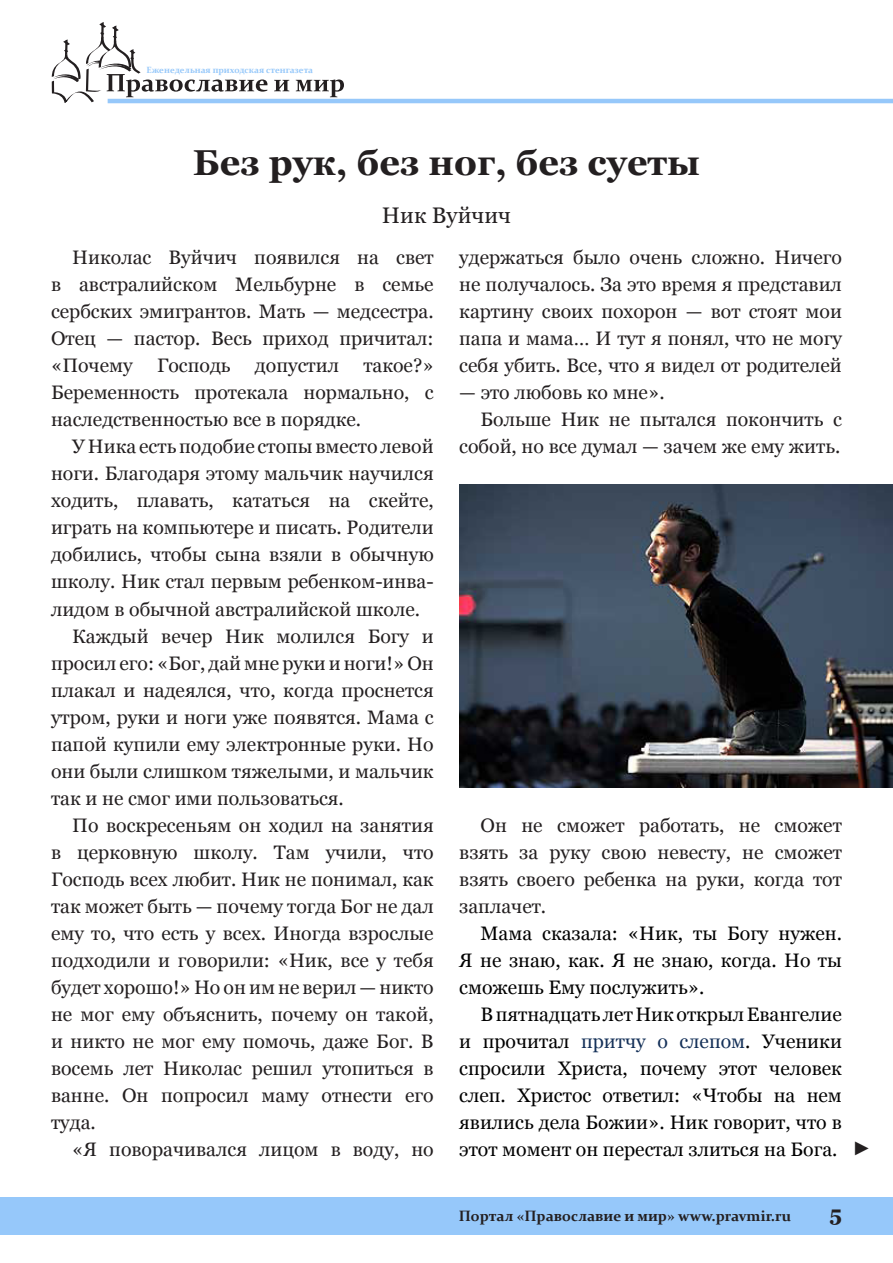
<style>
.page{position:relative;width:893px;height:1263px;background:#fff}
.page>*{position:absolute;margin:0;border:0;box-sizing:border-box;transform-origin:0 0}
.Zagolovok{font:700 36px "Georgia";color:#231f20}
.Author{font:22.5px "Georgia";color:#231f20}
.t1{font:700 21px "Georgia";color:#231f20}
.Text{font:19.5px/27px "Georgia";color:#231f20;text-align:justify}
.Text-2{font:19.5px/27px "Georgia";color:#000;text-align:justify}
.Text-3{font:19.5px "Arial";color:#231f20}
.t2{font:700 15px "Constantia";color:#231f20}
.t3{font:700 9px "Constantia";color:#96c8fa}
.s1{color:#143058}
</style>
<div class="page">
<svg style="left:52px;top:22px;width:215px;height:81px"></svg>
<svg style="left:274px;top:80px;width:15px;height:11px"></svg>
<svg style="left:296px;top:79px;width:48px;height:18px"></svg>
<hr style="left:108px;top:99px;width:785px;height:4px;background:#96c8fa">
<div style="left:0;top:1197px;width:893px;height:37px;background:#96c8fa"></div>
<img style="left:459px;top:484px;width:434px;height:304px">
<p class="t3" style="left:147px;top:64px;width:168px">Еженедельная приходская стенгазета</p>
<p class="Zagolovok" style="left:193px;top:142px;width:509px">Без рук, без ног, без суеты</p>
<p class="Author" style="left:382px;top:202px;width:130px">Ник Вуйчич</p>
<p class="Text" style="left:51px;top:244px;width:384px;text-indent:21px">Николас Вуйчич появился на свет в австралийском Мельбурне в семье сербских эмигрантов. Мать — медсестра.<br>Отец — пастор. Весь приход причитал: «Почему Господь допустил такое?» Беременность протекала нормально, с наследственностью все в порядке.</p>
<p class="Text" style="left:51px;top:433px;width:384px;text-indent:21px">У Ника есть подобие стопы вместо левой ноги. Благодаря этому мальчик научился ходить, плавать, кататься на скейте, играть на компьютере и писать. Родители добились, чтобы сына взяли в обычную школу. Ник стал первым ребенком-инва&shy;лидом в обычной австралийской школе.</p>
<p class="Text" style="left:51px;top:622px;width:384px;text-indent:21px">Каждый вечер Ник молился Богу и просил его: «Бог, дай мне руки и ноги!» Он плакал и надеялся, что, когда проснется утром, руки и ноги уже появятся. Мама с папой купили ему электронные руки. Но они были слишком тяжелыми, и мальчик так и не смог ими пользоваться.</p>
<p class="Text" style="left:51px;top:811px;width:384px;text-indent:21px">По воскресеньям он ходил на занятия в церковную школу. Там учили, что Господь всех любит. Ник не понимал, как так может быть — почему тогда Бог не дал ему то, что есть у всех. Иногда взрослые подходили и говорили: «Ник, все у тебя будет хорошо!» Но он им не верил — никто не мог ему объяснить, почему он такой, и никто не мог ему помочь, даже Бог. В восемь лет Николас решил утопиться в ванне. Он попросил маму отнести его туда.</p>
<p class="Text" style="left:72px;top:1135px;width:363px">«Я поворачивался лицом в воду, но</p>
<p class="Text" style="left:459px;top:244px;width:384px">удержаться было очень сложно. Ничего не получалось. За это время я представил картину своих похорон — вот стоят мои папа и мама… И тут я понял, что не могу себя убить. Все, что я видел от родителей</p>
<p class="Text" style="left:459px;top:379px;width:207px">— это любовь ко мне».</p>
<p class="Text" style="left:459px;top:406px;width:384px;text-align:right">Больше Ник не пытался покончить с собой, но все думал — зачем же ему жить.</p>
<p class="Text" style="left:459px;top:811px;width:384px;text-indent:21px">Он не сможет работать, не сможет взять за руку свою невесту, не сможет взять своего ребенка на руки, когда тот заплачет.</p>
<p class="Text-2" style="left:459px;top:919px;width:384px;text-indent:21px">Мама сказала: «Ник, ты Богу нужен.<br>Я не знаю, как. Я не знаю, когда. Но ты сможешь Ему послужить».</p>
<p class="Text-2" style="left:459px;top:1000px;width:384px;text-indent:21px">В пятнадцать лет Ник открыл Евангелие и прочитал <span class="s1">притчу о слепом</span>. Ученики спросили Христа, почему этот человек слеп. Христос ответил: «Чтобы на нем явились дела Божии». Ник говорит, что в этот момент он перестал злиться на Бога.</p>
<p class="Text-3" style="left:852px;top:1135px;width:20px">►</p>
<p class="t2" style="left:459px;top:1205px;width:334px">Портал «Православие и мир» www.pravmir.ru</p>
<p class="t1" style="left:829px;top:1202px;width:14px">5</p>
</div>
